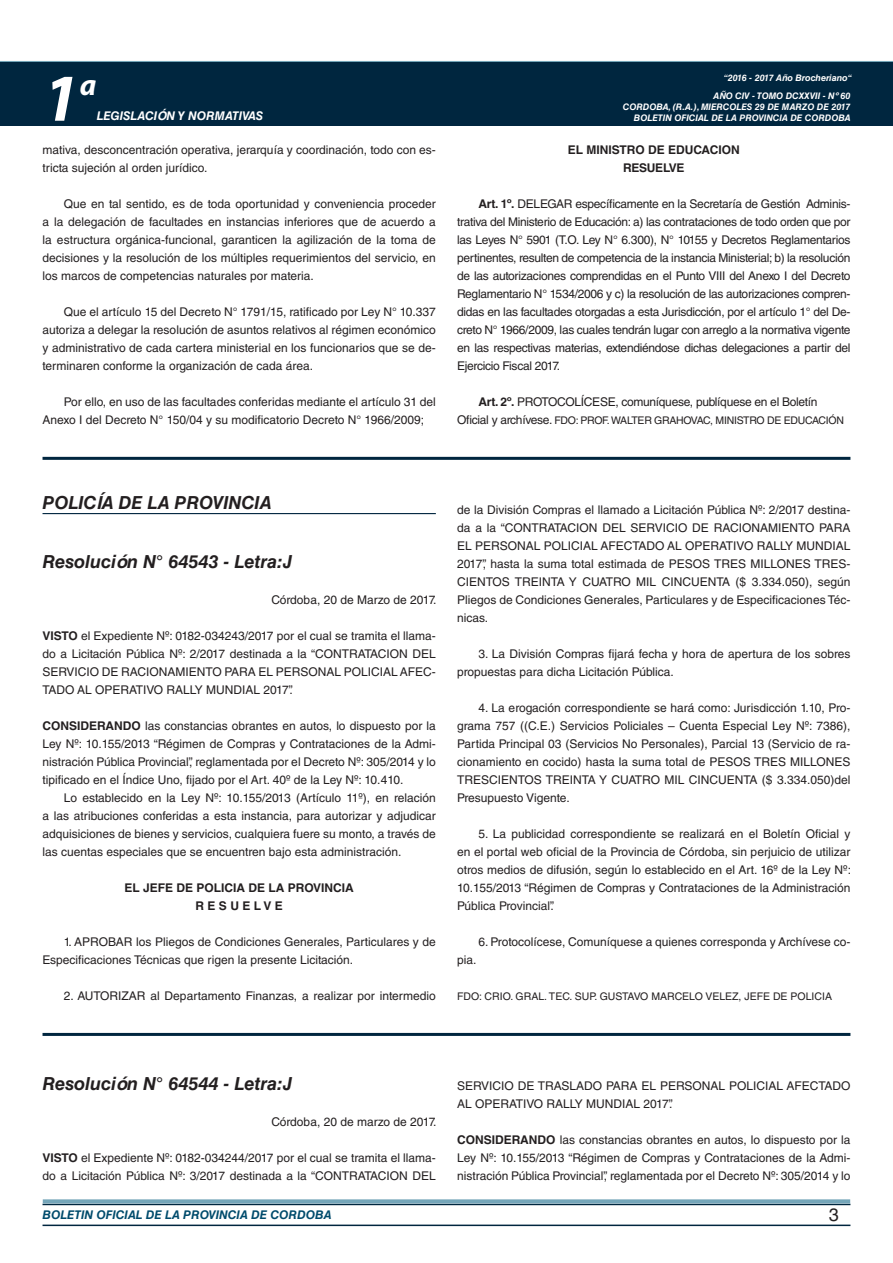
<style>
.page{position:relative;width:893px;height:1263px;background:#fff}
.page>*{position:absolute;margin:0;border:0;box-sizing:border-box;transform-origin:0 0}
.t1{font:italic 700 67.5px "Myriad Pro";color:#fff}
.t2{font:italic 700 30px "Myriad Pro";color:#fff}
.DOC__N{font:italic 700 18px "Helvetica LT Std";color:#231f20}
.NOMBRE_DE_MINISTERIO{font:italic 700 18px "Helvetica LT Std";color:#231f20}
.t3{font:18px "Helvetica LT Std";color:#231f20}
.TEXTO_BASE{font:12px/18px "Helvetica LT Std";color:#231f20;text-align:justify}
.TEXTO_BASE-2{font:700 12px "Helvetica LT Std";color:#231f20}
.TEXTO_BASE-3{font:12px "Helvetica LT Std";letter-spacing:-.025em;color:#231f20}
.t4{font:italic 700 12px "Helvetica LT Std";color:#004b6c}
.t5{font:italic 700 12px "Helvetica LT Std";color:#fff}
.TEXTO_BASE-4{font:700 12px "Helvetica LT Std";letter-spacing:-.025em;color:#231f20}
.TEXTO_BASE-5{font:10.5px "Helvetica LT Std";letter-spacing:-.025em;color:#231f20}
.FIRMA{font:10.5px "Helvetica LT Std";color:#231f20}
.t6{font:italic 700 9px/10.8px "Helvetica LT Std";color:#fff;text-align:right}
.s1{font-weight:700}
.s2{font-size:12px}
</style>
<div class="page">
<div style="left:0;top:61px;width:893px;height:6px;background:#73a5b8"></div>
<div style="left:0;top:62px;width:893px;height:64px;background:#00263f"></div>
<hr style="left:43px;top:1224px;width:807px;height:2px;background:#00263f">
<div style="left:42px;top:1198px;width:809px;height:8px;background:#fff;opacity:.75"></div>
<hr style="left:43px;top:457px;width:807px;height:3px;background:#00263f">
<hr style="left:43px;top:513px;width:393px;height:1px;background:#00263f">
<hr style="left:43px;top:1033px;width:807px;height:3px;background:#00263f">
<h1 class="t1" style="left:43px;top:54px;width:38px">1</h1>
<h2 class="t2" style="left:80px;top:66px;width:18px">a</h2>
<p class="t5" style="left:97px;top:109px;width:168px">LEGISLACIÓN Y NORMATIVAS</p>
<p class="TEXTO_BASE" style="left:43px;top:141px;width:395px">mativa, desconcentración operativa, jerarquía y coordinación, todo con es&shy;tricta sujeción al orden jurídico.</p>
<p class="TEXTO_BASE" style="left:43px;top:195px;width:395px;text-indent:21px">Que en tal sentido, es de toda oportunidad y conveniencia proceder a la delegación de facultades en instancias inferiores que de acuerdo a la estructura orgánica-funcional, garanticen la agilización de la toma de decisiones y la resolución de los múltiples requerimientos del servicio, en los marcos de competencias naturales por materia.</p>
<p class="TEXTO_BASE" style="left:43px;top:303px;width:395px;text-indent:21px">Que el artículo 15 del Decreto N° 1791/15, ratificado por Ley N° 10.337 autoriza a delegar la resolución de asuntos relativos al régimen económico y administrativo de cada cartera ministerial en los funcionarios que se de&shy;terminaren conforme la organización de cada área.</p>
<p class="TEXTO_BASE" style="left:43px;top:393px;width:395px;text-indent:21px">Por ello, en uso de las facultades conferidas mediante el artículo 31 del<br>Anexo I del Decreto N° 150/04 y su modificatorio Decreto N° 1966/2009;</p>
<p class="t6" style="left:724px;top:72px;width:130px">“2016 - 2017 Año Brocheriano“</p>
<p class="t6" style="left:623px;top:91px;width:229px">AÑO CIV - TOMO DCXXVII - Nº 60<br>CORDOBA, (R.A.), MIERCOLES 29 DE MARZO DE 2017<br>BOLETIN OFICIAL DE LA PROVINCIA DE CORDOBA</p>
<p class="TEXTO_BASE-2" style="left:568px;top:142px;width:173px">EL MINISTRO DE EDUCACION</p>
<p class="TEXTO_BASE-4" style="left:623px;top:160px;width:63px">RESUELVE</p>
<p class="TEXTO_BASE" style="left:457px;top:195px;width:395px;text-indent:21px"><span class="s1">Art. 1º.</span> DELEGAR específicamente en la Secretaría de Gestión Adminis&shy;trativa del Ministerio de Educación: a) las contrataciones de todo orden que por las Leyes N° 5901 (T.O. Ley N° 6.300), N° 10155 y Decretos Reglamentarios pertinentes, resulten de competencia de la instancia Ministerial; b) la resolución de las autorizaciones comprendidas en el Punto VIII del Anexo I del Decreto Reglamentario N° 1534/2006 y c) la resolución de las autorizaciones compren&shy;didas en las facultades otorgadas a esta Jurisdicción, por el artículo 1° del De&shy;creto N° 1966/2009, las cuales tendrán lugar con arreglo a la normativa vigente en las respectivas materias, extendiéndose dichas delegaciones a partir del Ejercicio Fiscal 2017.</p>
<p class="TEXTO_BASE-3" style="left:478px;top:395px;width:341px"><span class="s1">Art. 2º.</span> PROTOCOLÍCESE, comuníquese, publíquese en el Boletín</p>
<p class="TEXTO_BASE-5" style="left:457px;top:414px;width:388px"><span class="s2">Oficial y archívese.</span> FDO: PROF. WALTER GRAHOVAC, MINISTRO DE EDUCACIÓN</p>
<p class="NOMBRE_DE_MINISTERIO" style="left:43px;top:491px;width:231px">POLICÍA DE LA PROVINCIA</p>
<p class="DOC__N" style="left:43px;top:550px;width:251px">Resolución N° 64543 - Letra:J</p>
<p class="TEXTO_BASE" style="left:271px;top:591px;width:167px">Córdoba, 20 de Marzo de 2017.</p>
<p class="TEXTO_BASE" style="left:43px;top:627px;width:395px"><span class="s1">VISTO</span> el Expediente Nº: 0182-034243/2017 por el cual se tramita el llama&shy;do a Licitación Pública Nº: 2/2017 destinada a la “CONTRATACION DEL SERVICIO DE RACIONAMIENTO PARA EL PERSONAL POLICIAL AFEC-TADO AL OPERATIVO RALLY MUNDIAL 2017”.</p>
<p class="TEXTO_BASE" style="left:43px;top:717px;width:395px"><span class="s1">CONSIDERANDO</span> las constancias obrantes en autos, lo dispuesto por la Ley Nº: 10.155/2013 “Régimen de Compras y Contrataciones de la Admi&shy;nistración Pública Provincial”, reglamentada por el Decreto Nº: 305/2014 y lo tipificado en el Índice Uno, fijado por el Art. 40º de la Ley Nº: 10.410.</p>
<p class="TEXTO_BASE" style="left:43px;top:789px;width:395px;text-indent:21px">Lo establecido en la Ley Nº: 10.155/2013 (Artículo 11º), en relación a las atribuciones conferidas a esta instancia, para autorizar y adjudicar adquisiciones de bienes y servicios, cualquiera fuere su monto, a través de las cuentas especiales que se encuentren bajo esta administración.</p>
<p class="TEXTO_BASE-2" style="left:125px;top:880px;width:231px">EL JEFE DE POLICIA DE LA PROVINCIA</p>
<p class="TEXTO_BASE-2" style="left:196px;top:898px;width:89px">R E S U E L V E</p>
<p class="TEXTO_BASE" style="left:43px;top:933px;width:395px;text-indent:21px">1. APROBAR los Pliegos de Condiciones Generales, Particulares y de<br>Especificaciones Técnicas que rigen la presente Licitación.</p>
<p class="TEXTO_BASE" style="left:64px;top:987px;width:374px">2. AUTORIZAR al Departamento Finanzas, a realizar por intermedio</p>
<p class="TEXTO_BASE" style="left:457px;top:501px;width:395px">de la División Compras el llamado a Licitación Pública Nº: 2/2017 destina&shy;da a la “CONTRATACION DEL SERVICIO DE RACIONAMIENTO PARA EL PERSONAL POLICIAL AFECTADO AL OPERATIVO RALLY MUNDIAL 2017”, hasta la suma total estimada de PESOS TRES MILLONES TRES-CIENTOS TREINTA Y CUATRO MIL CINCUENTA ($ 3.334.050), según Pliegos de Condiciones Generales, Particulares y de Especificaciones Téc&shy;nicas.</p>
<p class="TEXTO_BASE" style="left:457px;top:645px;width:395px;text-indent:21px">3. La División Compras fijará fecha y hora de apertura de los sobres propuestas para dicha Licitación Pública.</p>
<p class="TEXTO_BASE" style="left:457px;top:699px;width:395px;text-indent:21px">4. La erogación correspondiente se hará como: Jurisdicción 1.10, Pro&shy;grama 757 ((C.E.) Servicios Policiales – Cuenta Especial Ley Nº: 7386), Partida Principal 03 (Servicios No Personales), Parcial 13 (Servicio de ra&shy;cionamiento en cocido) hasta la suma total de PESOS TRES MILLONES TRESCIENTOS TREINTA Y CUATRO MIL CINCUENTA ($ 3.334.050)del Presupuesto Vigente.</p>
<p class="TEXTO_BASE" style="left:457px;top:825px;width:395px;text-indent:21px">5. La publicidad correspondiente se realizará en el Boletín Oficial y en el portal web oficial de la Provincia de Córdoba, sin perjuicio de utilizar otros medios de difusión, según lo establecido en el Art. 16º de la Ley Nº:<br>10.155/2013 “Régimen de Compras y Contrataciones de la Administración Pública Provincial”.</p>
<p class="TEXTO_BASE" style="left:478px;top:933px;width:374px">6. Protocolícese, Comuníquese a quienes corresponda y Archívese co-</p>
<p class="TEXTO_BASE" style="left:457px;top:951px;width:21px">pia.</p>
<p class="FIRMA" style="left:457px;top:990px;width:376px">FDO: CRIO. GRAL. TEC. SUP. GUSTAVO MARCELO VELEZ, JEFE DE POLICIA</p>
<p class="DOC__N" style="left:43px;top:1072px;width:251px">Resolución N° 64544 - Letra:J</p>
<p class="TEXTO_BASE" style="left:271px;top:1113px;width:167px">Córdoba, 20 de marzo de 2017.</p>
<p class="TEXTO_BASE" style="left:43px;top:1149px;width:395px"><span class="s1">VISTO</span> el Expediente Nº: 0182-034244/2017 por el cual se tramita el llama&shy;do a Licitación Pública Nº: 3/2017 destinada a la “CONTRATACION DEL</p>
<p class="TEXTO_BASE" style="left:457px;top:1077px;width:395px">SERVICIO DE TRASLADO PARA EL PERSONAL POLICIAL AFECTADO<br>AL OPERATIVO RALLY MUNDIAL 2017”.</p>
<p class="TEXTO_BASE" style="left:457px;top:1131px;width:395px"><span class="s1">CONSIDERANDO</span> las constancias obrantes en autos, lo dispuesto por la Ley Nº: 10.155/2013 “Régimen de Compras y Contrataciones de la Admi&shy;nistración Pública Provincial”, reglamentada por el Decreto Nº: 305/2014 y lo</p>
<p class="t4" style="left:43px;top:1208px;width:290px">BOLETIN OFICIAL DE LA PROVINCIA DE CORDOBA</p>
<h3 class="t3" style="left:829px;top:1204px;width:12px">3</h3>
</div>
